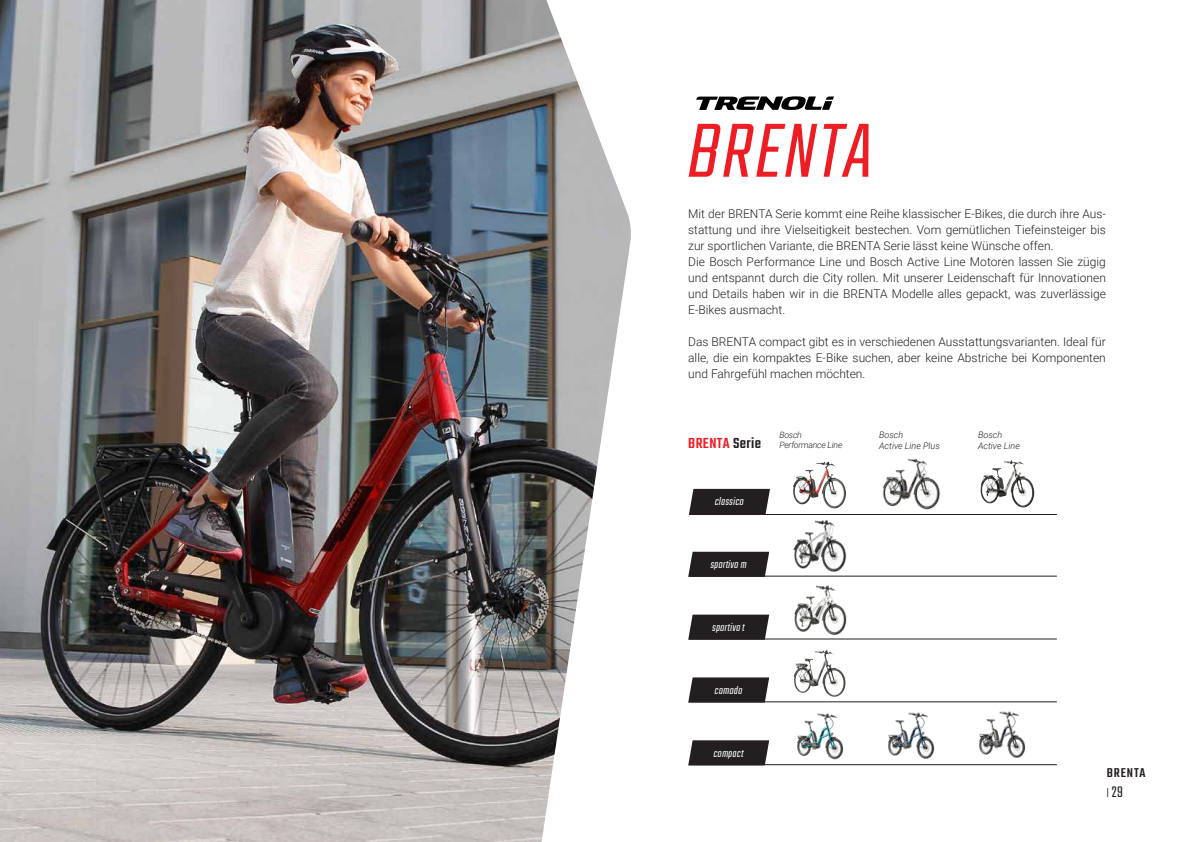
<style>
.page{position:relative;width:1191px;height:842px;background:#fff}
.page>*{position:absolute;margin:0;border:0;box-sizing:border-box;transform-origin:0 0}
.t1{font:italic 300 85px "Teko";color:#ee1d23}
.t2{font:300 17px "Teko";color:#231f20}
.t3{font:500 16px "Teko";letter-spacing:.025em;color:#ee1d23}
.t4{font:500 14px "Teko";letter-spacing:.06em;color:#231f20}
.t5{font:300 12px/16px "Roboto";color:#231f20}
.t6{font:italic 300 12px "Teko";color:#fff}
.t7{font:italic 300 9px/10.8px "Roboto";color:#231f20}
.t8{font:italic 300 8.7px/10.4px "Roboto";letter-spacing:-.025em;color:#231f20}
.s1{color:#231f20}
.s2{font-size:11px}
</style>
<div class="page">
<img style="left:0;top:0;width:631px;height:842px">
<hr style="left:689px;top:514px;width:367px;height:1px;background:#231f20">
<hr style="left:689px;top:576px;width:367px;height:1px;background:#231f20">
<hr style="left:689px;top:638px;width:367px;height:1px;background:#231f20">
<hr style="left:689px;top:701px;width:367px;height:1px;background:#231f20">
<hr style="left:689px;top:764px;width:367px;height:1px;background:#231f20">
<img style="left:979px;top:711px;width:47px;height:47px">
<img style="left:810px;top:650px;width:16px;height:29px">
<img style="left:797px;top:713px;width:47px;height:47px">
<img style="left:888px;top:712px;width:47px;height:47px">
<img style="left:811px;top:462px;width:17px;height:28px">
<img style="left:882px;top:458px;width:59px;height:52px">
<img style="left:992px;top:460px;width:23px;height:29px">
<img style="left:793px;top:520px;width:54px;height:52px">
<img style="left:794px;top:585px;width:53px;height:50px">
<svg style="left:696px;top:96px;width:138px;height:14px"></svg>
<div style="left:689px;top:489px;width:81px;height:25px;background:#231f20"></div>
<div style="left:688px;top:552px;width:81px;height:25px;background:#231f20"></div>
<svg style="left:688px;top:615px;width:81px;height:25px;background:#2f2b2c"></svg>
<svg style="left:688px;top:677px;width:81px;height:25px;background:#322e2f"></svg>
<svg style="left:688px;top:740px;width:81px;height:25px;background:#312d2e"></svg>
<h1 class="t1" style="left:684px;top:104px;width:206px">BRENTA</h1>
<p class="t5" style="left:688px;top:205px;width:419px">Mit der BRENTA Serie kommt eine Reihe klassischer E-Bikes, die durch ihre Aus&shy;stattung und ihre Vielseitigkeit bestechen. Vom gemütlichen Tiefeinsteiger bis zur sportlichen Variante, die BRENTA Serie lässt keine Wünsche offen.<br>Die Bosch Performance Line und Bosch Active Line Motoren lassen Sie zügig und entspannt durch die City rollen. Mit unserer Leidenschaft für Innovationen und Details haben wir in die BRENTA Modelle alles gepackt, was zuverlässige E-Bikes ausmacht.</p>
<p class="t5" style="left:688px;top:333px;width:419px;text-align:justify">Das BRENTA compact gibt es in verschiedenen Ausstattungsvarianten. Ideal für alle, die ein kompaktes E-Bike suchen, aber keine Abstriche bei Komponenten und Fahrgefühl machen möchten.</p>
<h3 class="t3" style="left:688px;top:434px;width:74px">BRENTA <span class="s1">Serie</span></h3>
<p class="t6" style="left:714px;top:495px;width:33px">classico</p>
<p class="t8" style="left:779px;top:429px;width:64px">Bosch<br>Performance Line</p>
<p class="t7" style="left:879px;top:429px;width:62px">Bosch<br>Active Line Plus</p>
<p class="t7" style="left:978px;top:429px;width:43px">Bosch<br>Active Line</p>
<p class="t6" style="left:710px;top:558px;width:40px">sportivo m</p>
<p class="t6" style="left:712px;top:621px;width:37px">sportivo t</p>
<p class="t6" style="left:714px;top:683px;width:32px">comodo</p>
<p class="t6" style="left:713px;top:746px;width:34px">compact</p>
<p class="t4" style="left:1107px;top:764px;width:40px">BRENTA</p>
<h2 class="t2" style="left:1107px;top:782px;width:18px"><span class="s2">|</span> 29</h2>
</div>
